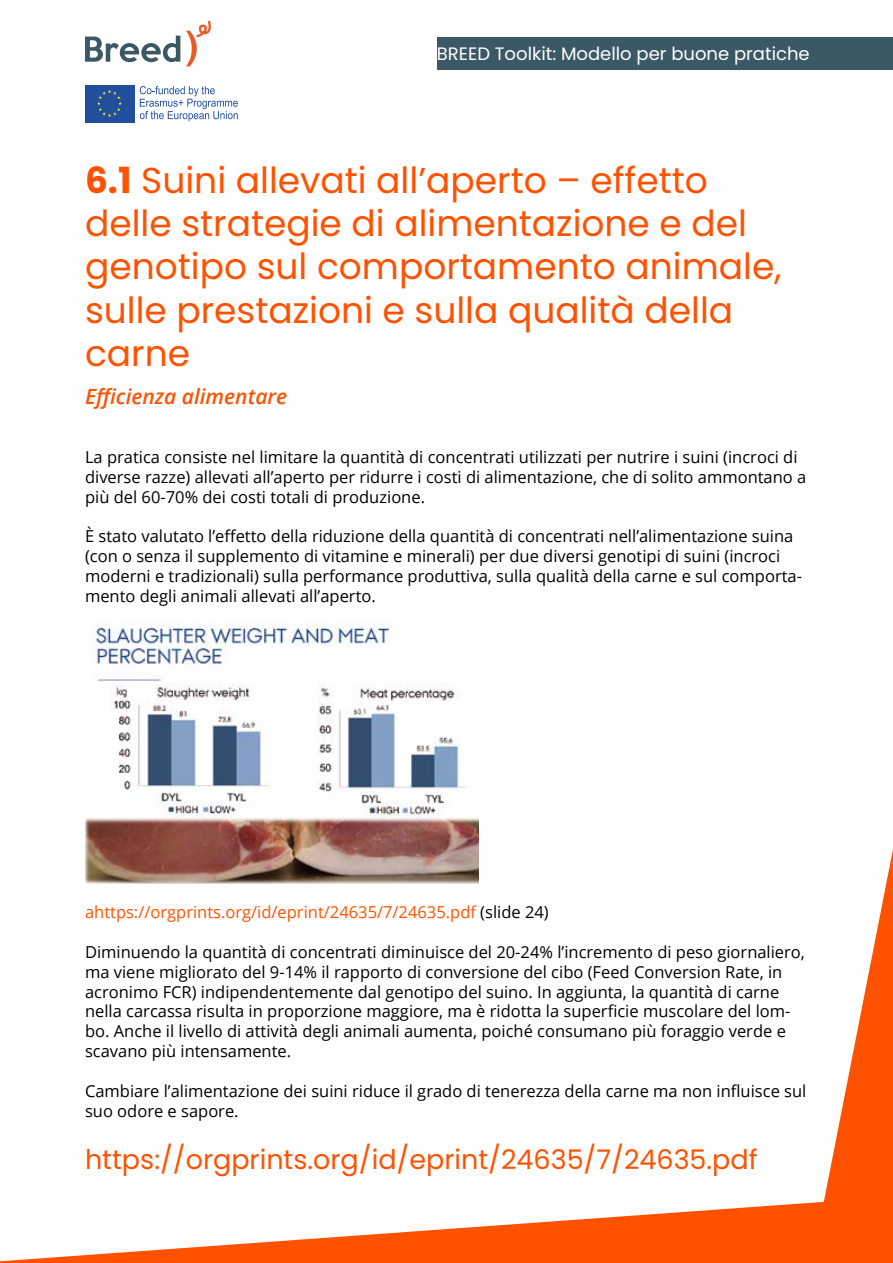
<style>
.page{position:relative;width:893px;height:1263px;background:#fff}
.page>*{position:absolute;margin:0;border:0;box-sizing:border-box;transform-origin:0 0}
.t1{font:36px/43.2px "Poppins";color:#ff5200}
.t2{font:27px "Poppins";color:#ff5200}
.t3{font:italic 600 21px "Open Sans";color:#ff5200}
.t4{font:18px "Poppins";color:#fff}
.t5{font:16.5px/19.8px "Open Sans";color:#000}
.t6{font:16.5px "Open Sans";color:#ff5200}
.s1{font-weight:700}
.s2{color:#000}
</style>
<div class="page">
<svg style="left:0;top:1202px;width:824px;height:61px;fill:#ff5200"></svg>
<svg style="left:824px;top:849px;width:69px;height:414px"></svg>
<svg style="left:85px;top:36px;width:95px;height:26px"></svg>
<svg style="left:186px;top:20px;width:25px;height:46px"></svg>
<div style="left:437px;top:37px;width:456px;height:33px;background:#3b5865"></div>
<img style="left:85px;top:622px;width:393px;height:261px">
<div style="left:85px;top:85px;width:49px;height:37px;background:#214f9c"></div>
<svg style="left:97px;top:90px;width:25px;height:27px"></svg>
<svg style="left:140px;top:86px;width:98px;height:35px"></svg>
<p class="t4" style="left:437px;top:43px;width:374px">BREED Toolkit: Modello per buone pratiche</p>
<h1 class="t1" style="left:85px;top:159px;width:698px"><span class="s1">6.1</span> Suini allevati all’aperto – effetto delle strategie di alimentazione e del genotipo sul comportamento animale, sulle prestazioni e sulla qualità della carne</h1>
<p class="t3" style="left:85px;top:382px;width:204px">Efficienza alimentare</p>
<p class="t5" style="left:85px;top:447px;width:723px">La pratica consiste nel limitare la quantità di concentrati utilizzati per nutrire i suini (incroci di diverse razze) allevati all’aperto per ridurre i costi di alimentazione, che di solito ammontano a più del 60-70% dei costi totali di produzione.</p>
<p class="t5" style="left:85px;top:526px;width:718px">È stato valutato l’effetto della riduzione della quantità di concentrati nell’alimentazione suina (con o senza il supplemento di vitamine e minerali) per due diversi genotipi di suini (incroci moderni e tradizionali) sulla performance produttiva, sulla qualità della carne e sul comporta&shy;mento degli animali allevati all’aperto.</p>
<p class="t6" style="left:85px;top:901px;width:465px">ahttps://orgprints.org/id/eprint/24635/7/24635.pdf <span class="s2">(slide 24)</span></p>
<p class="t5" style="left:85px;top:942px;width:721px">Diminuendo la quantità di concentrati diminuisce del 20-24% l’incremento di peso giornaliero, ma viene migliorato del 9-14% il rapporto di conversione del cibo (Feed Conversion Rate, in acronimo FCR) indipendentemente dal genotipo del suino. In aggiunta, la quantità di carne nella carcassa risulta in proporzione maggiore, ma è ridotta la superficie muscolare del lom&shy;bo. Anche il livello di attività degli animali aumenta, poiché consumano più foraggio verde e scavano più intensamente.</p>
<p class="t5" style="left:85px;top:1080px;width:723px">Cambiare l’alimentazione dei suini riduce il grado di tenerezza della carne ma non influisce sul suo odore e sapore.</p>
<h2 class="t2" style="left:85px;top:1143px;width:674px">https://orgprints.org/id/eprint/24635/7/24635.pdf</h2>
</div>
